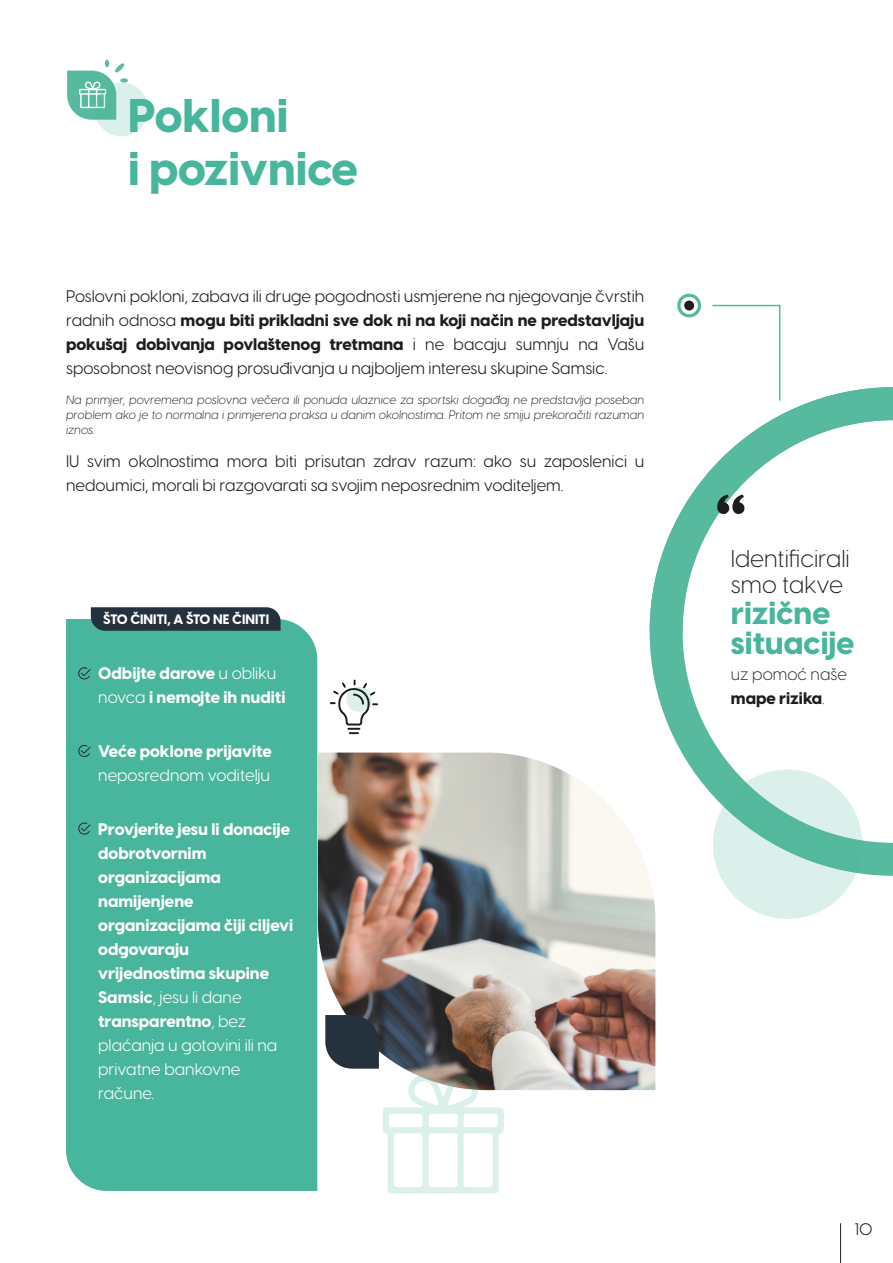
<style>
.page{position:relative;width:893px;height:1263px;background:#fff}
.page>*{position:absolute;margin:0;border:0;box-sizing:border-box;transform-origin:0 0}
.t1{font:800 46.5px/52.5px "Visby CF";color:#48b69c}
.t2{font:800 31.5px/30px "Visby CF";color:#48b69c}
.t3{font:300 24px/25.5px "Visby CF";color:#1d1d1b}
.t4{font:16.5px/24px "Visby CF";color:#1d1d1b;text-align:justify}
.t5{font:800 16.5px/24px "Visby CF";color:#fff}
.t6{font:300 16.5px/24px "Visby CF";color:#1d1d1b}
.t7{font:800 13.5px "Visby CF";color:#fff}
.t8{font:italic 300 12px/15px "Visby CF";color:#1d1d1b;text-align:justify}
.s1{font-weight:800}
.s2{font-weight:400}
</style>
<div class="page">
<svg style="left:649px;top:387px;width:244px;height:505px"></svg>
<svg style="left:67px;top:60px;width:61px;height:60px"></svg>
<div style="left:66px;top:619px;width:251px;height:572px;background:#48b69c"></div>
<svg style="left:91px;top:607px;width:190px;height:24px;background:#2a3842"></svg>
<svg style="left:94px;top:82px;width:54px;height:54px;background:#b7e1d6"></svg>
<svg style="left:713px;top:769px;width:149px;height:150px;background:#b6e0d5"></svg>
<svg style="left:330px;top:680px;width:48px;height:54px"></svg>
<img style="left:318px;top:752px;width:337px;height:338px">
<svg style="left:325px;top:1015px;width:54px;height:54px;background:#353f49"></svg>
<svg style="left:717px;top:495px;width:28px;height:19px"></svg>
<svg style="left:383px;top:1075px;width:121px;height:118px"></svg>
<svg style="left:78px;top:667px;width:13px;height:12px"></svg>
<svg style="left:78px;top:745px;width:13px;height:12px"></svg>
<svg style="left:78px;top:822px;width:13px;height:13px"></svg>
<svg style="left:711px;top:304px;width:70px;height:98px"></svg>
<svg style="left:679px;top:295px;width:20px;height:21px"></svg>
<div style="left:677px;top:294px;width:24px;height:23px;border:3px solid #57b99d;border-radius:50%"></div>
<div style="left:684px;top:301px;width:10px;height:9px;background:#1d1d1b;border-radius:50%"></div>
<hr style="left:840px;top:1223px;width:1px;height:40px;background:#1d1d1b">
<p class="t1" style="left:128px;top:87px;width:231px">Pokloni<br>i pozivnice</p>
<p class="t4" style="left:66px;top:283px;width:580px">Poslovni pokloni, zabava ili druge pogodnosti usmjerene na njegovanje čvrstih radnih odnosa <span class="s1">mogu biti prikladni sve dok ni na koji način ne predstavljaju pokušaj dobivanja povlaštenog tretmana</span> i ne bacaju sumnju na Vašu sposobnost neovisnog prosuđivanja u najboljem interesu skupine Samsic.</p>
<p class="t8" style="left:66px;top:392px;width:580px">Na primjer, povremena poslovna večera ili ponuda ulaznice za sportski događaj ne predstavlja poseban problem ako je to normalna i primjerena praksa u danim okolnostima. Pritom ne smiju prekoračiti razuman iznos.</p>
<p class="t4" style="left:66px;top:448px;width:580px">IU svim okolnostima mora biti prisutan zdrav razum: ako su zaposlenici u nedoumici, morali bi razgovarati sa svojim neposrednim voditeljem.</p>
<p class="t7" style="left:103px;top:608px;width:167px">ŠTO ČINITI, A ŠTO NE ČINITI</p>
<p class="t5" style="left:98px;top:660px;width:189px">Odbijte darove <span class="s2">u obliku novca</span> i nemojte ih nuditi</p>
<p class="t5" style="left:98px;top:738px;width:175px">Veće poklone prijavite <span class="s2">neposrednom voditelju</span></p>
<p class="t5" style="left:98px;top:816px;width:197px">Provjerite jesu li donacije dobrotvornim organizacijama namijenjene organizacijama čiji ciljevi odgovaraju vrijednostima skupine<br>Samsic<span class="s2">, jesu li dane </span>transparentno<span class="s2">, bez plaćanja u gotovini ili na privatne bankovne račune.</span></p>
<p class="t3" style="left:731px;top:544px;width:121px">Identificirali smo takve</p>
<p class="t2" style="left:731px;top:596px;width:125px">rizične situacije</p>
<p class="t6" style="left:731px;top:661px;width:118px">uz pomoć naše <span class="s1">mape rizika</span>.</p>
<p class="t4" style="left:854px;top:1216px;width:20px">10</p>
</div>
